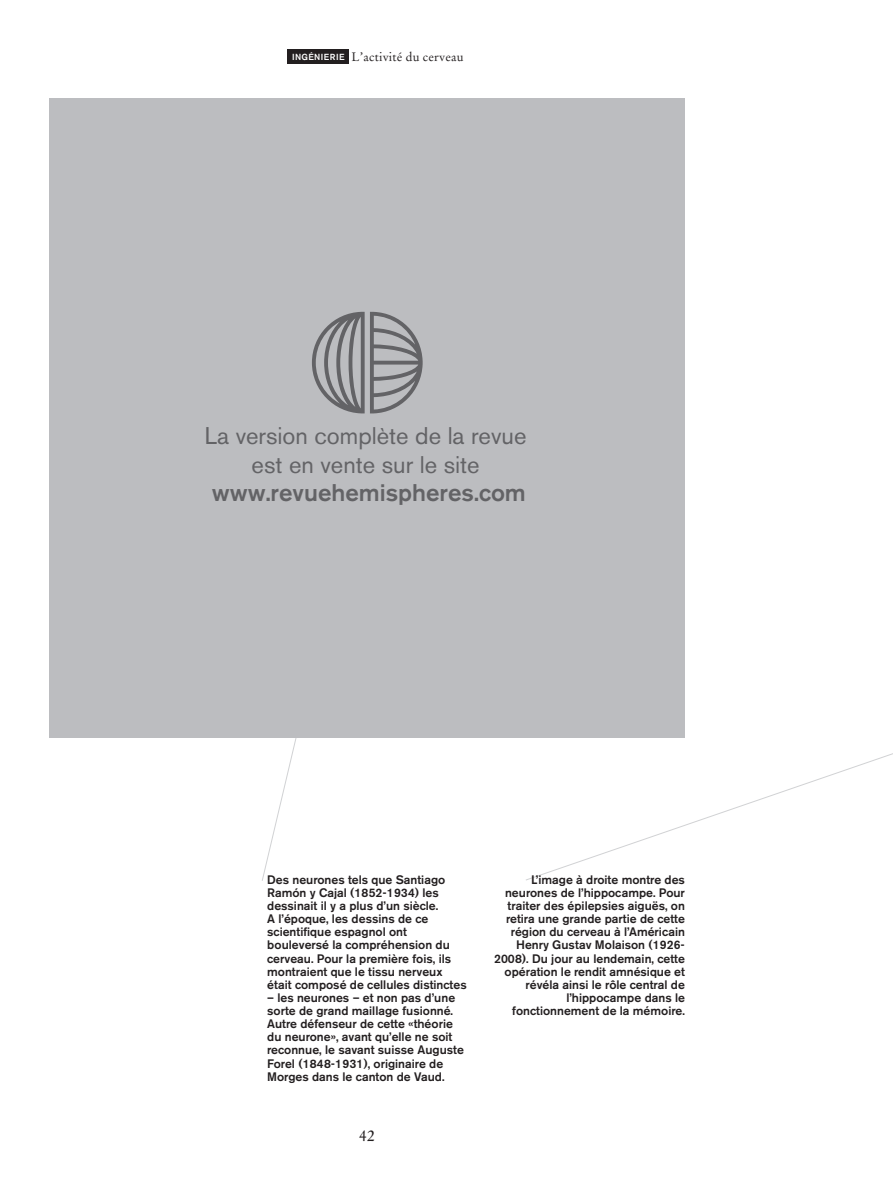
<style>
.page{position:relative;width:893px;height:1191px;background:#fff}
.page>*{position:absolute;margin:0;border:0;box-sizing:border-box;transform-origin:0 0}
.t1{font:23.97px/28.7px "Akzidenz Grotesk BE";color:#636366;text-align:center}
.t2{font:500 23.97px "Akzidenz Grotesk BE";color:#636366}
.t3{font:15.75px "Stempel Garamond";color:#231f20}
.t4{font:500 12.25px/13.1px "Akzidenz Grotesk BE";color:#231f20}
.t5{font:12.25px "Stempel Garamond";letter-spacing:.015em;color:#231f20}
.s1{font-family:"Akzidenz Grotesk BE";font-weight:500;font-size:8.75px;color:#fff}
</style>
<div class="page">
<svg style="left:262px;top:737px;width:106px;height:144px"></svg>
<svg style="left:525px;top:737px;width:368px;height:143px"></svg>
<div style="left:50px;top:99px;width:635px;height:638px;background:#bcbdc0"></div>
<svg style="left:312px;top:312px;width:111px;height:101px"></svg>
<div style="left:288px;top:50px;width:61px;height:14px;background:#231f20"></div>
<p class="t5" style="left:292px;top:50px;width:173px"><span class="s1">INGÉNIERIE</span> L’activité du cerveau</p>
<h1 class="t1" style="left:205px;top:424px;width:323px">La version complète de la revue est en vente sur le site</h1>
<h1 class="t2" style="left:212px;top:484px;width:316px">www.revuehem spheres com</h1>
<p class="t4" style="left:267px;top:874px;width:201px">Des neurones tels que Santiago<br>Ramón y Cajal (1852-1934) les dessinait il y a plus d’un siècle.<br>A l’époque, les dessins de ce scientifique espagnol ont bouleversé la compréhension du cerveau. Pour la première fois, ils montraient que le tissu nerveux était composé de cellules distinctes</p>
<p class="t4" style="left:267px;top:992px;width:198px">– les neurones – et non pas d’une sorte de grand maillage fusionné.<br>Autre défenseur de cette «théorie du neurone», avant qu’elle ne soit reconnue, le savant suisse Auguste Forel (1848-1931), originaire de Morges dans le canton de Vaud.</p>
<p class="t3" style="left:359px;top:1126px;width:17px">42</p>
<p class="t4" style="left:494px;top:874px;width:192px;text-align:right">L’image à droite montre des neurones de l’hippocampe. Pour traiter des épilepsies aiguës, on retira une grande partie de cette région du cerveau à l’Américain<br>Henry Gustav Molaison (1926-<br>2008). Du jour au lendemain, cette opération le rendit amnésique et révéla ainsi le rôle central de l’hippocampe dans le fonctionnement de la mémoire.</p>
</div>
